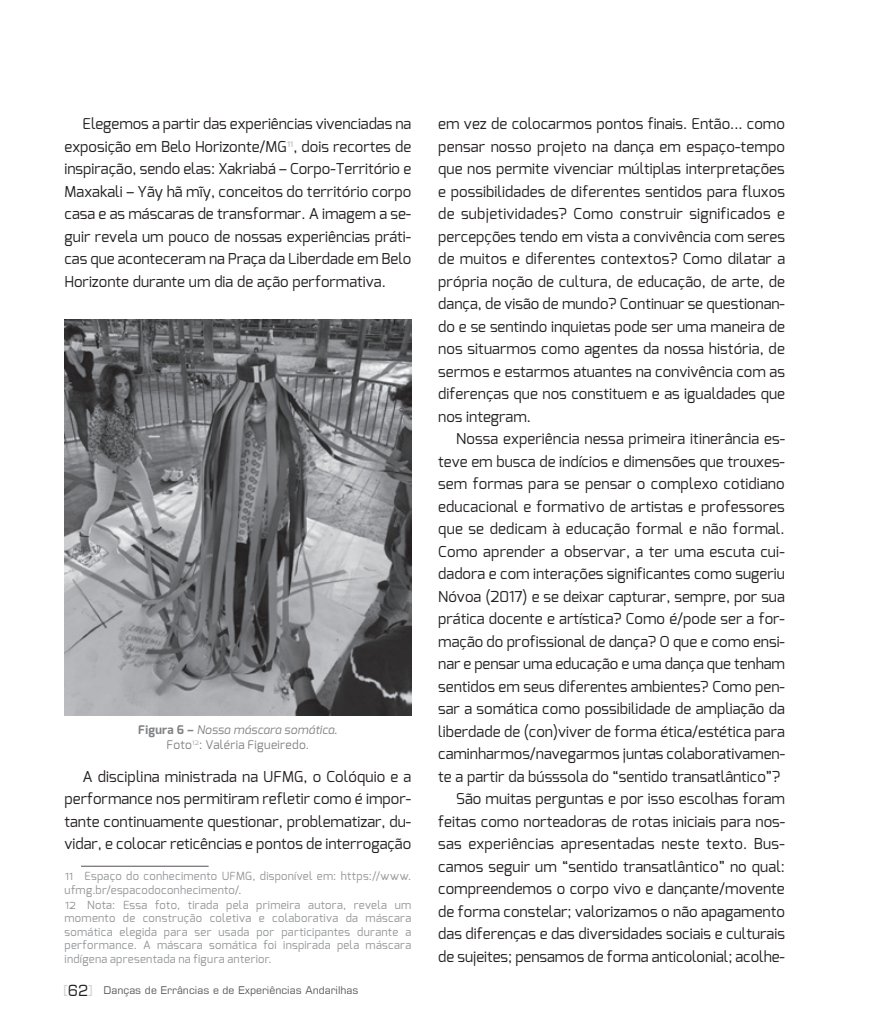
<style>
.page{position:relative;width:893px;height:1020px;background:#fff}
.page>*{position:absolute;margin:0;border:0;box-sizing:border-box;transform-origin:0 0}
.t1{font:15px/22.5px "Exo";color:#231f20;text-align:justify}
.t2{font:12px/15px "Exo";letter-spacing:.02em;color:#808285;text-align:center}
.t3{font:11.25px/13.5px "Exo";letter-spacing:.025em;color:#939598}
.t4{font:10.5px "Square 721 BT";color:#57585a}
.s1{font-weight:700}
.s2{font-style:italic}
.s3{font-size:15px;color:#d1d2d4}
.s4{font-size:15px;color:#231f20}
</style>
<div class="page">
<img style="left:64px;top:320px;width:347px;height:396px">
<hr style="left:81px;top:866px;width:127px;height:1px;background:#636366">
<p class="t1" style="left:64px;top:112px;width:348px;text-indent:18px">Elegemos a partir das experiências vivenciadas na exposição em Belo Horizonte/MG<sup>11</sup>, dois recortes de inspiração, sendo elas: Xakriabá – Corpo-Território e Maxakali – Yãy hã mĩy, conceitos do território corpo casa e as máscaras de transformar. A imagem a se&shy;guir revela um pouco de nossas experiências práti&shy;cas que aconteceram na Praça da Liberdade em Belo Horizonte durante um dia de ação performativa.</p>
<p class="t2" style="left:138px;top:722px;width:201px"><span class="s1">Figura 6 –</span> <span class="s2">Nossa máscara somática.<br></span>Foto<sup>12</sup>: Valéria Figueiredo.</p>
<p class="t1" style="left:64px;top:765px;width:348px;text-indent:18px">A disciplina ministrada na UFMG, o Colóquio e a performance nos permitiram refletir como é impor&shy;tante continuamente questionar, problematizar, du&shy;vidar, e colocar reticências e pontos de interrogação</p>
<p class="t3" style="left:65px;top:870px;width:348px">11 Espaço do conhecimento UFMG, disponível em: https://www. ufmg.br/espacodoconhecimento/.</p>
<p class="t3" style="left:65px;top:898px;width:348px;text-align:justify">12 Nota: Essa foto, tirada pela primeira autora, revela um momento de construção coletiva e colaborativa da máscara somática elegida para ser usada por participantes durante a performance. A máscara somática foi inspirada pela máscara indígena apresentada na figura anterior.</p>
<p class="t4" style="left:63px;top:984px;width:297px"><span class="s3">[</span><span class="s4">62</span><span class="s3">]</span> Danças de Errâncias e de Experiências Andarilhas</p>
<p class="t1" style="left:438px;top:112px;width:348px">em vez de colocarmos pontos finais. Então... como pensar nosso projeto na dança em espaço-tempo que nos permite vivenciar múltiplas interpretações e possibilidades de diferentes sentidos para fluxos de subjetividades? Como construir significados e percepções tendo em vista a convivência com seres de muitos e diferentes contextos? Como dilatar a própria noção de cultura, de educação, de arte, de dança, de visão de mundo? Continuar se questionan&shy;do e se sentindo inquietas pode ser uma maneira de nos situarmos como agentes da nossa história, de sermos e estarmos atuantes na convivência com as diferenças que nos constituem e as igualdades que nos integram.</p>
<p class="t1" style="left:456px;top:427px;width:330px">Nossa experiência nessa primeira itinerância es-</p>
<p class="t1" style="left:438px;top:450px;width:348px">teve em busca de indícios e dimensões que trouxes-</p>
<p class="t1" style="left:438px;top:472px;width:348px">sem formas para se pensar o complexo cotidiano</p>
<p class="t1" style="left:438px;top:495px;width:348px">educacional e formativo de artistas e professores</p>
<p class="t1" style="left:438px;top:517px;width:348px">que se dedicam à educação formal e não formal.</p>
<p class="t1" style="left:438px;top:540px;width:348px">Como aprender a observar, a ter uma escuta cui-</p>
<p class="t1" style="left:438px;top:562px;width:348px">dadora e com interações significantes como sugeriu</p>
<p class="t1" style="left:438px;top:585px;width:348px">Nóvoa (2017) e se deixar capturar, sempre, por sua</p>
<p class="t1" style="left:438px;top:607px;width:348px">prática docente e artística? Como é/pode ser a for-</p>
<p class="t1" style="left:438px;top:630px;width:348px">mação do profissional de dança? O que e como ensi-</p>
<p class="t1" style="left:438px;top:652px;width:348px">nar e pensar uma educação e uma dança que tenham</p>
<p class="t1" style="left:438px;top:675px;width:348px">sentidos em seus diferentes ambientes? Como pen-</p>
<p class="t1" style="left:438px;top:697px;width:348px">sar a somática como possibilidade de ampliação da</p>
<p class="t1" style="left:438px;top:720px;width:348px">liberdade de (con)viver de forma ética/estética para</p>
<p class="t1" style="left:438px;top:742px;width:348px">caminharmos/navegarmos juntas colaborativamen-</p>
<p class="t1" style="left:438px;top:765px;width:343px">te a partir da bússsola do “sentido transatlântico”?</p>
<p class="t1" style="left:456px;top:787px;width:330px">São muitas perguntas e por isso escolhas foram</p>
<p class="t1" style="left:438px;top:810px;width:348px">feitas como norteadoras de rotas iniciais para nos-</p>
<p class="t1" style="left:438px;top:832px;width:348px">sas experiências apresentadas neste texto. Bus-</p>
<p class="t1" style="left:438px;top:855px;width:348px">camos seguir um “sentido transatlântico” no qual:</p>
<p class="t1" style="left:438px;top:877px;width:348px">compreendemos o corpo vivo e dançante/movente</p>
<p class="t1" style="left:438px;top:900px;width:348px">de forma constelar; valorizamos o não apagamento</p>
<p class="t1" style="left:438px;top:922px;width:348px">das diferenças e das diversidades sociais e culturais</p>
<p class="t1" style="left:438px;top:945px;width:348px">de sujeites; pensamos de forma anticolonial; acolhe-</p>
</div>
